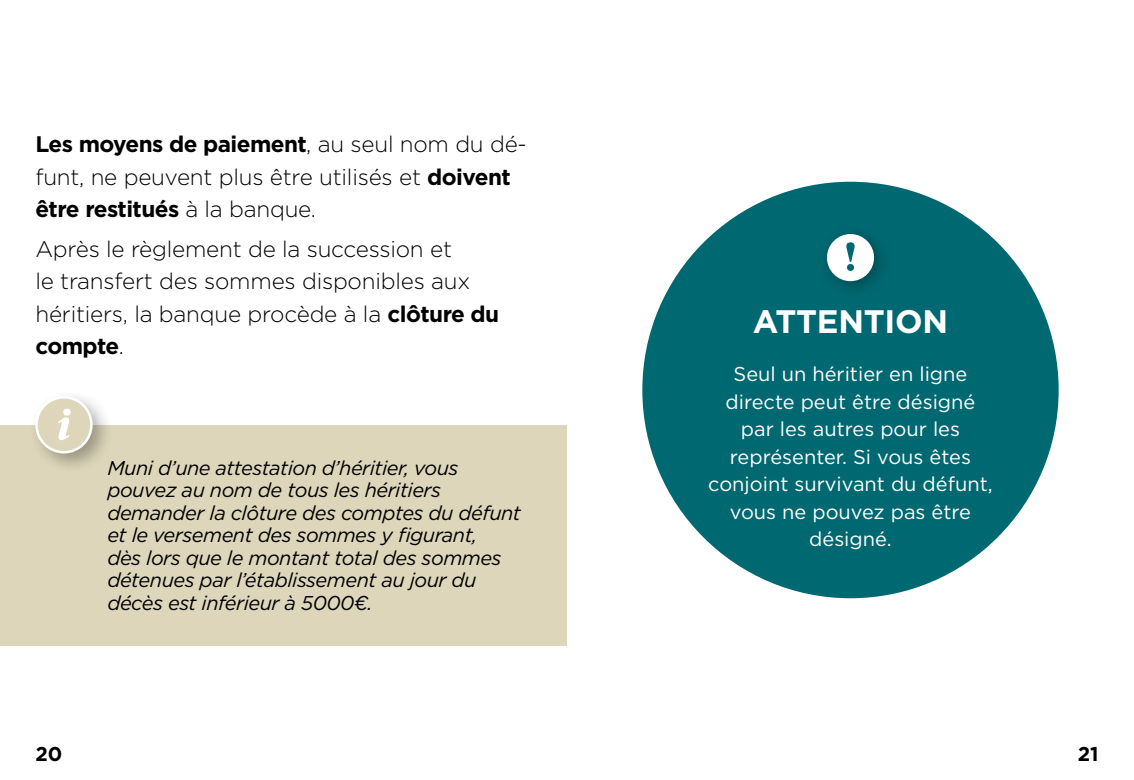
<style>
.page{position:relative;width:1134px;height:780px;background:#fff}
.page>*{position:absolute;margin:0;border:0;box-sizing:border-box;transform-origin:0 0}
.H3_-_attention{font:700 32.5px "Gotham";letter-spacing:-.01em;color:#fff}
.Texte_puce{font:300 22.5px/32.5px "Gotham";letter-spacing:-.01em;color:#000}
.info_texte{font:italic 20px/22.5px "Gotham";letter-spacing:-.025em;color:#000}
.Texte_attention{font:20px/27.5px "Gotham";color:#fff;text-align:center}
.t1{font:700 20px "Gotham";color:#000}
.s1{font-weight:700}
</style>
<div class="page">
<div style="left:0;top:425px;width:567px;height:220px;background:#ddd6bb"></div>
<div style="left:29px;top:390px;width:85px;height:85px;background:#000;opacity:.3"></div>
<div style="left:36px;top:397px;width:55px;height:55px;background:#ddd6bb;border-radius:50%"></div>
<div style="left:35px;top:396px;width:58px;height:57px;border:2px solid #fff;border-radius:50%"></div>
<svg style="left:58px;top:408px;width:13px;height:32px"></svg>
<div style="left:642px;top:182px;width:417px;height:416px;background:#006871;border-radius:50%"></div>
<div style="left:817px;top:224px;width:75px;height:75px;background:#000;opacity:.3"></div>
<div style="left:827px;top:234px;width:47px;height:47px;background:#fff;border-radius:50%"></div>
<svg style="left:846px;top:242px;width:9px;height:29px"></svg>
<p class="Texte_puce" style="left:35px;top:127px;width:493px"><span class="s1">Les moyens de paiement</span>, au seul nom du dé&shy;funt, ne peuvent plus être utilisés et <span class="s1">doivent être restitués</span> à la banque.</p>
<p class="Texte_puce" style="left:35px;top:232px;width:465px">Après le règlement de la succession et<br>le transfert des sommes disponibles aux héritiers, la banque procède à la <span class="s1">clôture du compte</span>.</p>
<p class="info_texte" style="left:107px;top:456px;width:415px">Muni d’une attestation d’héritier, vous pouvez au nom de tous les héritiers demander la clôture des comptes du défunt et le versement des sommes y figurant,<br>dès lors que le montant total des sommes détenues par l’établissement au jour du décès est inférieur à 5000€.</p>
<h3 class="H3_-_attention" style="left:753px;top:300px;width:197px">ATTENTION</h3>
<p class="Texte_attention" style="left:708px;top:360px;width:286px">Seul un héritier en ligne directe peut être désigné par les autres pour les représenter. Si vous êtes conjoint survivant du défunt, vous ne pouvez pas être désigné.</p>
<p class="t1" style="left:35px;top:740px;width:28px">20</p>
<p class="t1" style="left:1078px;top:740px;width:22px">21</p>
</div>
